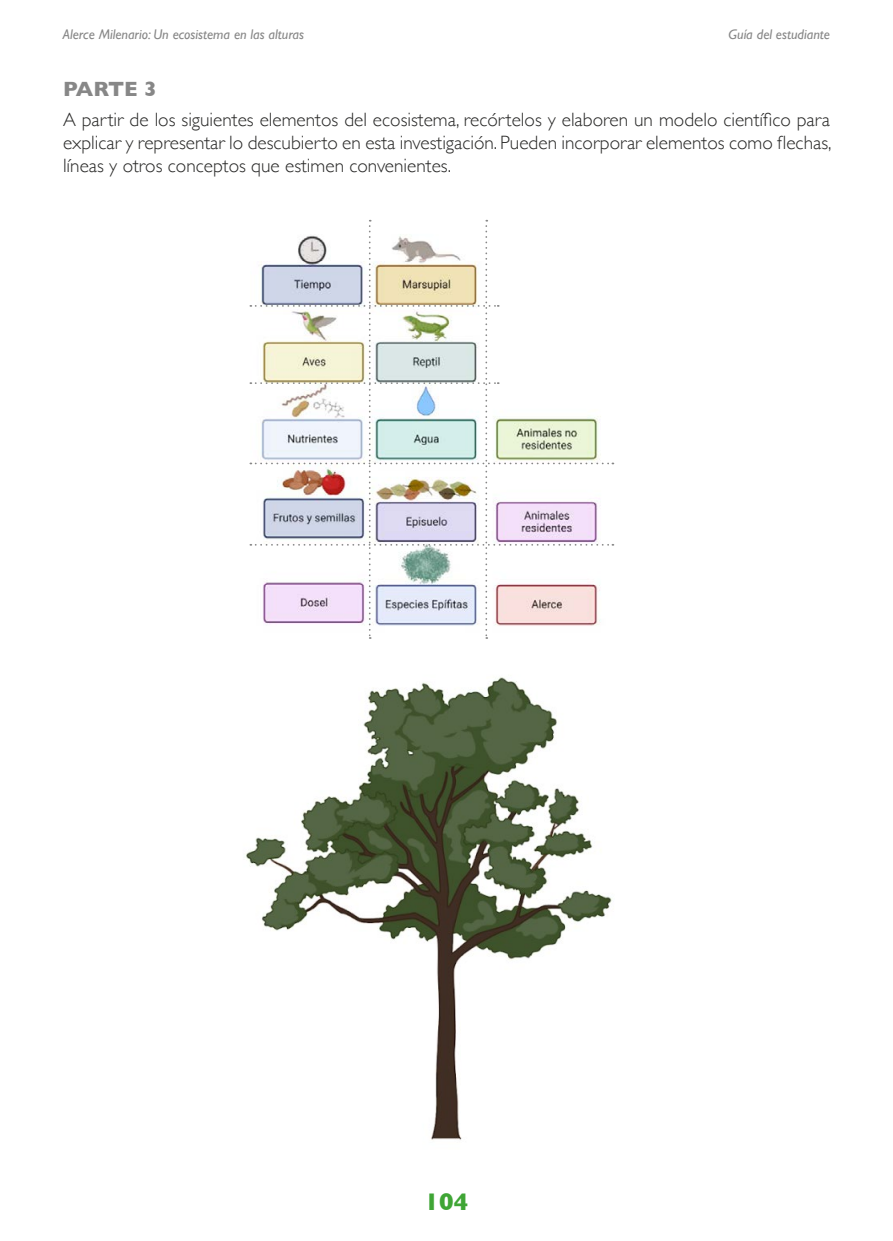
<style>
.page{position:relative;width:893px;height:1241px;background:#fff}
.page>*{position:absolute;margin:0;border:0;box-sizing:border-box;transform-origin:0 0}
.t1{font:700 24.5px "Gill Sans";color:#3fa535}
.t2{font:700 21px "Gill Sans";letter-spacing:-.02em;color:#878787}
.t3{font:300 19.25px/23.1px "Gill Sans";color:#282827;text-align:justify}
.t4{font:italic 14px "Gill Sans";color:#878787}
</style>
<div class="page">
<img style="left:245px;top:677px;width:367px;height:463px">
<img style="left:250px;top:220px;width:363px;height:418px">
<p class="t4" style="left:63px;top:26px;width:243px">Alerce Milenario: Un ecosistema en las alturas</p>
<p class="t4" style="left:729px;top:26px;width:103px">Guía del estudiante</p>
<p class="t2" style="left:63px;top:72px;width:95px">PARTE 3</p>
<p class="t3" style="left:63px;top:107px;width:770px">A partir de los siguientes elementos del ecosistema, recórtelos y elaboren un modelo científico para explicar y representar lo descubierto en esta investigación. Pueden incorporar elementos como flechas, líneas y otros conceptos que estimen convenientes.</p>
<p class="t1" style="left:425px;top:1181px;width:45px">104</p>
</div>
